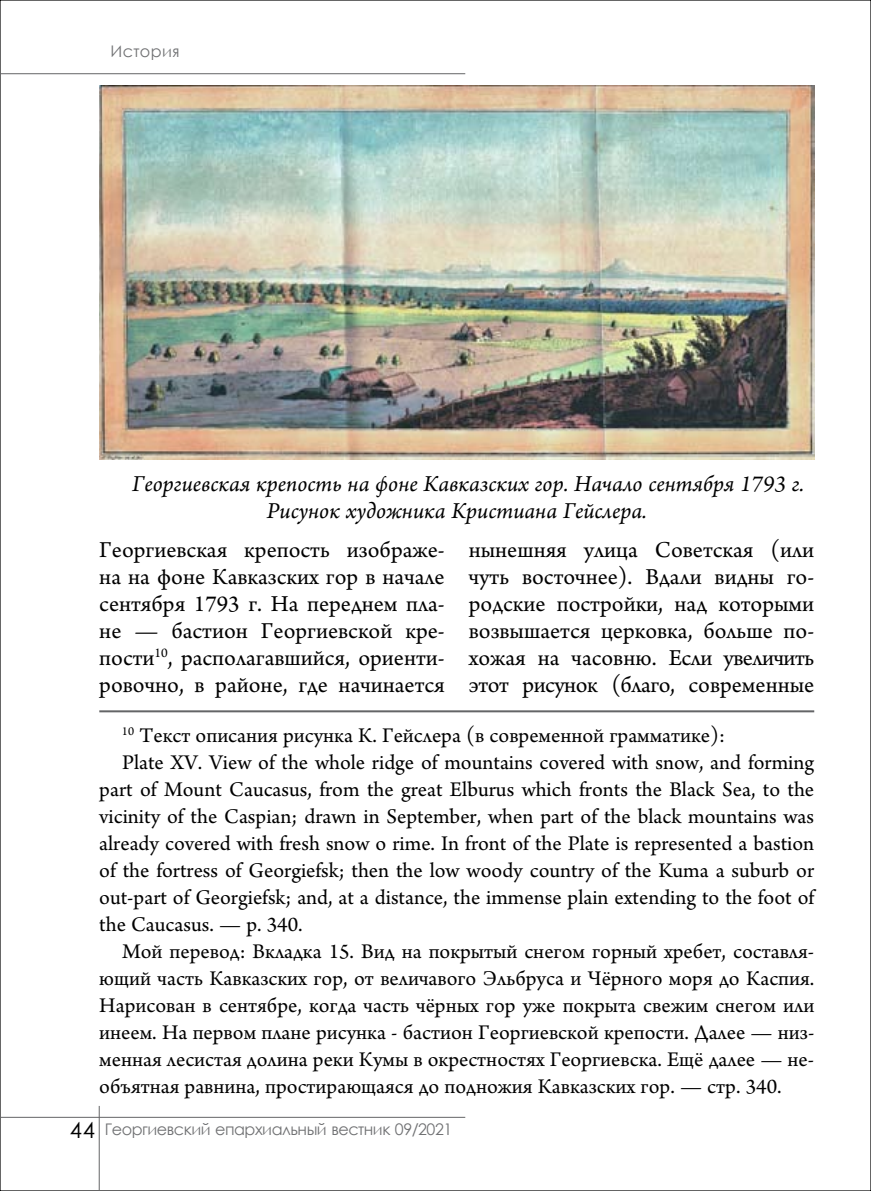
<style>
.page{position:relative;width:871px;height:1191px;background:#fff}
.page>*{position:absolute;margin:0;border:0;box-sizing:border-box;transform-origin:0 0}
.t1{font:24px/27px "Arno Pro";color:#000;text-align:justify}
.t2{font:italic 24px/27px "Arno Pro";color:#000}
.t3{font:22px "Arno Pro";color:#000}
.t4{font:16px "Century Gothic";letter-spacing:-.03em;color:#707173}
.t5{font:16px "Century Gothic";letter-spacing:.025em;color:#707173}
.s1{font-size:22px;color:#000}
</style>
<div class="page">
<hr style="left:99px;top:1106px;width:1px;height:85px;background:#646567">
<hr style="left:0;top:1116px;width:465px;height:1px;background:#646567">
<hr style="left:0;top:73px;width:465px;height:1px;background:#646567">
<img style="left:99px;top:85px;width:715px;height:374px">
<hr style="left:99px;top:710px;width:715px;height:2px;background:#646567">
<p class="t5" style="left:111px;top:40px;width:70px">История</p>
<p class="t2" style="left:267px;top:472px;width:538px;text-indent:-134px">Георгиевская крепость на фоне Кавказских гор. Начало сентября 1793 г.<br>Рисунок художника Кристиана Гейслера.</p>
<p class="t1" style="left:99px;top:537px;width:347px">Георгиевская крепость изображе&shy;на на фоне Кавказских гор в начале сентября 1793 г. На переднем пла&shy;не — бастион Георгиевской кре&shy;пости<sup>10</sup>, располагавшийся, ориенти&shy;ровочно, в районе, где начинается</p>
<p class="t1" style="left:468px;top:537px;width:347px">нынешняя улица Советская (или чуть восточнее). Вдали видны го&shy;родские постройки, над которыми возвышается церковка, больше по&shy;хожая на часовню. Если увеличить этот рисунок (благо, современные</p>
<p class="t3" style="left:122px;top:723px;width:604px"><sup>10</sup> Текст описания рисунка К. Гейслера (в современной грамматике):</p>
<p class="t3" style="left:122px;top:750px;width:693px">Plate XV. View of the whole ridge of mountains covered with snow, and forming</p>
<p class="t3" style="left:99px;top:777px;width:716px">part of Mount Caucasus, from the great Elburus which fronts the Black Sea, to the</p>
<p class="t3" style="left:99px;top:804px;width:716px">vicinity of the Caspian; drawn in September, when part of the black mountains was</p>
<p class="t3" style="left:99px;top:831px;width:716px">already covered with fresh snow o rime. In front of the Plate is represented a bastion</p>
<p class="t3" style="left:99px;top:858px;width:716px">of the fortress of Georgiefsk; then the low woody country of the Kuma a suburb or</p>
<p class="t3" style="left:99px;top:885px;width:716px">out-part of Georgiefsk; and, at a distance, the immense plain extending to the foot of</p>
<p class="t3" style="left:99px;top:912px;width:205px">the Caucasus. — p. 340.</p>
<p class="t3" style="left:122px;top:939px;width:693px">Мой перевод: Вкладка 15. Вид на покрытый снегом горный хребет, составля-</p>
<p class="t3" style="left:99px;top:966px;width:716px">ющий часть Кавказских гор, от величавого Эльбруса и Чёрного моря до Каспия.</p>
<p class="t3" style="left:99px;top:993px;width:716px">Нарисован в сентябре, когда часть чёрных гор уже покрыта свежим снегом или</p>
<p class="t3" style="left:99px;top:1020px;width:716px">инеем. На первом плане рисунка - бастион Георгиевской крепости. Далее — низ-</p>
<p class="t3" style="left:99px;top:1047px;width:716px">менная лесистая долина реки Кумы в окрестностях Георгиевска. Ещё далее — не-</p>
<p class="t3" style="left:99px;top:1074px;width:683px">объятная равнина, простирающаяся до подножия Кавказских гор. — стр. 340.</p>
<p class="t4" style="left:70px;top:1118px;width:384px"><span class="s1">44</span> Георгиевский епархиальный вестник 09/2021</p>
</div>
